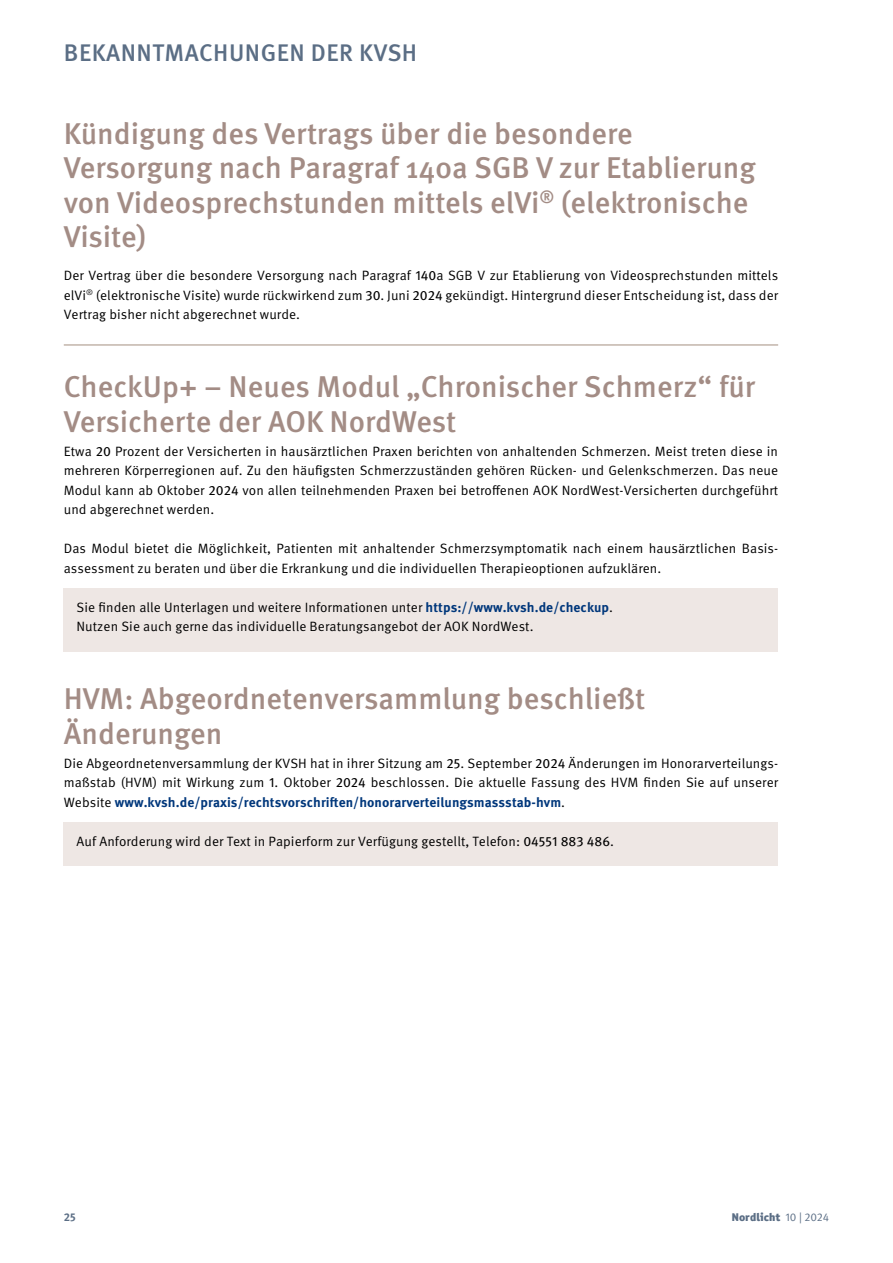
<style>
.page{position:relative;width:893px;height:1263px;background:#fff}
.page>*{position:absolute;margin:0;border:0;box-sizing:border-box;transform-origin:0 0}
.H1_Recht{font:500 30px/34.5px "Meta OT";color:#a38c85}
.t1{font:500 24px "Meta OT";letter-spacing:.02em;color:#5b6e85}
.New_copy{font:13.5px/19.5px "Meta OT";letter-spacing:.005em;color:#000;text-align:justify}
.Recht_copy_Linie{font:13.5px/19.5px "Meta OT";letter-spacing:.005em;color:#000;text-align:justify}
.Info_Kasten_Recht_co{font:13.5px "Meta OT";letter-spacing:.005em;color:#000}
.t2{font:11.25px "Officina Sans Black ITC";letter-spacing:.005em;color:#5b6e85}
.t3{font:700 11.25px "Meta OT";color:#5b6e85}
.s1{font-style:inherit}
.s2{font-weight:700;color:#00377b}
.s3{font-family:"Meta OT"}
</style>
<div class="page">
<hr style="left:64px;top:345px;width:714px;height:1px;background:#a48f81">
<div style="left:64px;top:588px;width:714px;height:44px;background:#eee7e4"></div>
<div style="left:64px;top:608px;width:714px;height:43px;background:#eee7e4"></div>
<div style="left:64px;top:822px;width:714px;height:44px;background:#eee7e4"></div>
<h2 class="t1" style="left:64px;top:38px;width:355px">BEKANNTMACHUNGEN DER KVSH</h2>
<p class="H1_Recht" style="left:64px;top:116px;width:694px">Kündigung des Vertrags über die besondere Versorgung nach Paragraf 140a SGB V zur Etablierung von Videosprechstunden mittels elVi<sup>®</sup> (elektronische Visite)</p>
<p class="Recht_copy_Linie" style="left:64px;top:266px;width:716px">Der Vertrag über die besondere Versorgung nach Paragraf <span class="s1">140</span>a SGB V zur Etablierung von Videosprechstunden mittels elVi<sup>®</sup> (elektronische Visite) wurde rückwirkend zum <span class="s1">30</span>. Juni <span class="s1">2024</span> gekündigt. Hintergrund dieser Entscheidung ist, dass der Vertrag bisher nicht abgerechnet wurde.</p>
<p class="H1_Recht" style="left:64px;top:370px;width:693px">CheckUp+ – Neues Modul „Chronischer Schmerz“ für<br>Versicherte der AOK NordWest</p>
<p class="New_copy" style="left:64px;top:441px;width:716px">Etwa <span class="s1">20</span> Prozent der Versicherten in hausärztlichen Praxen berichten von anhaltenden Schmerzen. Meist treten diese in mehreren Körperregionen auf. Zu den häufigsten Schmerzzuständen gehören Rücken- und Gelenkschmerzen. Das neue Modul kann ab Oktober <span class="s1">2024</span> von allen teilnehmenden Praxen bei betroffenen AOK NordWest-Versicherten durchgeführt und abgerechnet werden.</p>
<p class="New_copy" style="left:64px;top:539px;width:716px">Das Modul bietet die Möglichkeit, Patienten mit anhaltender Schmerzsymptomatik nach einem hausärztlichen Basis&shy;assessment zu beraten und über die Erkrankung und die individuellen Therapieoptionen aufzuklären.</p>
<p class="Info_Kasten_Recht_co" style="left:77px;top:599px;width:538px">Sie finden alle Unterlagen und weitere Informationen unter <span class="s2">https://www.kvsh.de/checkup</span>.</p>
<p class="Info_Kasten_Recht_co" style="left:77px;top:618px;width:458px">Nutzen Sie auch gerne das individuelle Beratungsangebot der AOK NordWest.</p>
<p class="H1_Recht" style="left:64px;top:682px;width:583px">HVM: Abgeordnetenversammlung beschließt<br>Änderungen</p>
<p class="New_copy" style="left:64px;top:753px;width:716px">Die Abgeordnetenversammlung der KVSH hat in ihrer Sitzung am <span class="s1">25</span>. September <span class="s1">2024</span> Änderungen im Honorarverteilungs&shy;maßstab (HVM) mit Wirkung zum <span class="s1">1</span>. Oktober <span class="s1">2024</span> beschlossen. Die aktuelle Fassung des HVM finden Sie auf unserer Website <span class="s2">www.kvsh.de/praxis/rechtsvorschriften/honorarverteilungsmassstab-hvm</span>.</p>
<p class="Info_Kasten_Recht_co" style="left:77px;top:833px;width:539px">Auf Anforderung wird der Text in Papierform zur Verfügung gestellt, Telefon: <span class="s1">04551 883 486</span>.</p>
<p class="t3" style="left:64px;top:1209px;width:14px">25</p>
<p class="t2" style="left:732px;top:1209px;width:99px">Nordlicht <span class="s3">10 | 2024</span></p>
</div>
